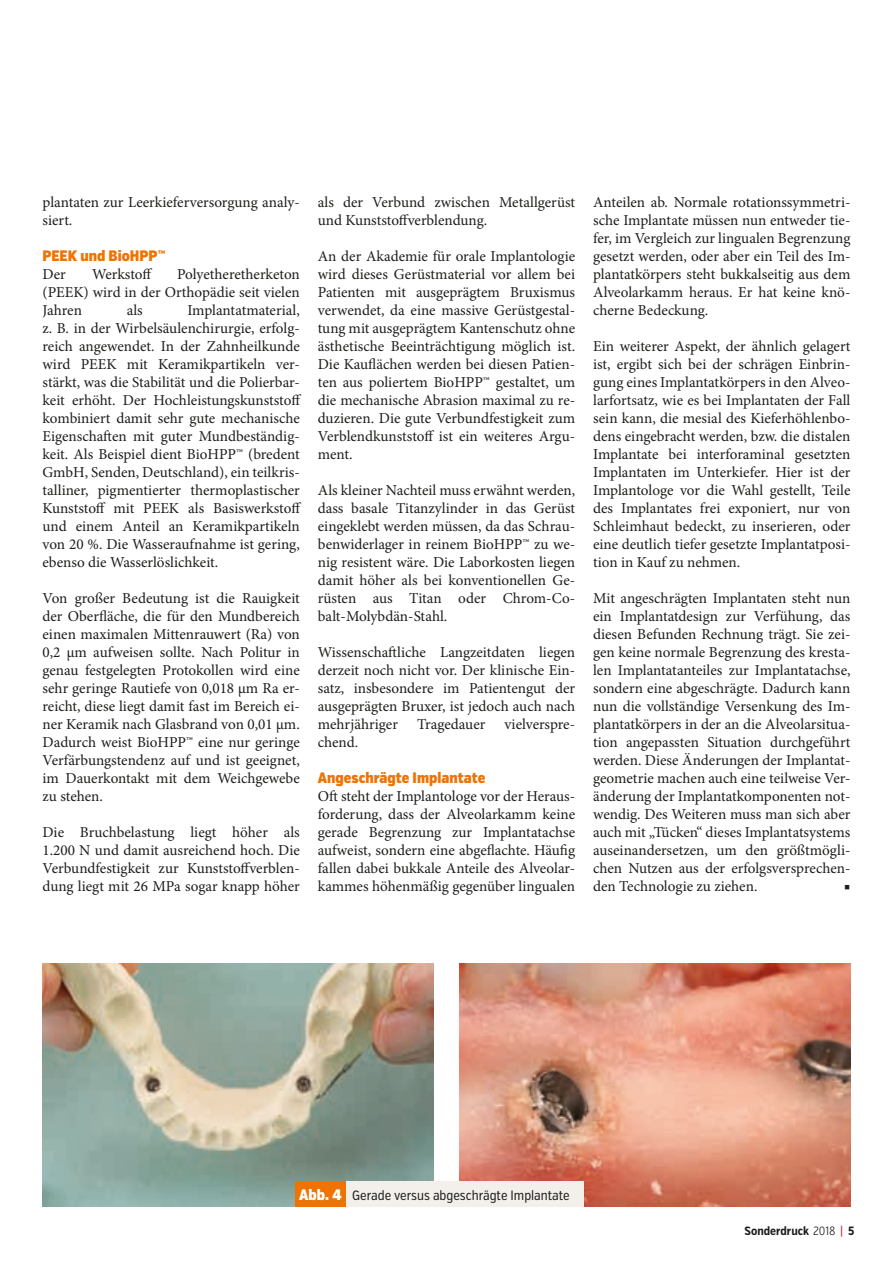
<style>
.page{position:relative;width:893px;height:1263px;background:#fff}
.page>*{position:absolute;margin:0;border:0;box-sizing:border-box;transform-origin:0 0}
.t1{font:15.15px/18px "Minion Pro";color:#1d1d1b;text-align:justify}
.t2{font:900 15.15px "Verb Ex Cond";color:#ee7303}
.t3{font:13.5px "Verb Ex Cond";color:#1d1d1b}
.t4{font:700 12px "Verb Ex Cond";color:#1d1d1b}
.s1{font-weight:900;font-size:15.15px;color:#fff}
.s2{font-weight:300}
.s3{font-family:"Lucida Grande";font-weight:400;color:#e30614}
</style>
<div class="page">
<img style="left:459px;top:963px;width:391px;height:244px">
<img style="left:43px;top:963px;width:391px;height:244px">
<div style="left:346px;top:1181px;width:238px;height:26px;background:#f3efea"></div>
<div style="left:295px;top:1181px;width:51px;height:26px;background:#ee7303"></div>
<p class="t1" style="left:43px;top:194px;width:259px">plantaten zur Leerkieferversorgung analy&shy;siert.</p>
<p class="t2" style="left:43px;top:247px;width:125px">PEEK und BioHPP™</p>
<p class="t1" style="left:43px;top:266px;width:25px">Der</p>
<p class="t1" style="left:92px;top:266px;width:62px">Werkstoff</p>
<p class="t1" style="left:43px;top:266px;width:259px;text-indent:135px">Polyetheretherketon (PEEK) wird in der Orthopädie seit vielen Jahren</p>
<p class="t1" style="left:43px;top:302px;width:260px;text-indent:145px">Implantatmaterial, z. B. in der Wirbelsäulenchirurgie, erfolg&shy;reich angewendet. In der Zahnheilkunde wird PEEK mit Keramikpartikeln ver&shy;stärkt, was die Stabilität und die Polierbar&shy;keit erhöht. Der Hochleistungskunststoff kombiniert damit sehr gute mechanische Eigenschaften mit guter Mundbeständig&shy;keit. Als Beispiel dient BioHPP™ (bredent GmbH, Senden, Deutschland), ein teilkris&shy;talliner, pigmentierter thermoplastischer Kunststoff mit PEEK als Basiswerkstoff und einem Anteil an Keramikpartikeln von 20 %. Die Wasseraufnahme ist gering, ebenso die Wasserlöslichkeit.</p>
<p class="t1" style="left:43px;top:590px;width:259px">Von großer Bedeutung ist die Rauigkeit der Oberfläche, die für den Mundbereich einen maximalen Mittenrauwert (Ra) von 0,2 µm aufweisen sollte. Nach Politur in genau festgelegten Protokollen wird eine sehr geringe Rautiefe von 0,018 μm Ra er&shy;reicht, diese liegt damit fast im Bereich ei&shy;ner Keramik nach Glasbrand von 0,01 μm.<br>Dadurch weist BioHPP™ eine nur geringe Verfärbungstendenz auf und ist geeignet, im Dauerkontakt mit dem Weichgewebe zu stehen.</p>
<p class="t1" style="left:43px;top:824px;width:259px">Die Bruchbelastung liegt höher als 1.200 N und damit ausreichend hoch. Die Verbundfestigkeit zur Kunststoffverblen&shy;dung liegt mit 26 MPa sogar knapp höher</p>
<p class="t1" style="left:127px;top:302px;width:18px">als</p>
<p class="t1" style="left:318px;top:194px;width:259px">als der Verbund zwischen Metallgerüst und Kunststoffverblendung.</p>
<p class="t1" style="left:318px;top:248px;width:259px">An der Akademie für orale Implantologie wird dieses Gerüstmaterial vor allem bei Patienten mit ausgeprägtem Bruxismus verwendet, da eine massive Gerüstgestal&shy;tung mit ausgeprägtem Kantenschutz ohne ästhetische Beeinträchtigung möglich ist.<br>Die Kauflächen werden bei diesen Patien&shy;ten aus poliertem BioHPP™ gestaltet, um die mechanische Abrasion maximal zu re&shy;duzieren. Die gute Verbundfestigkeit zum Verblendkunststoff ist ein weiteres Argu&shy;ment.</p>
<p class="t1" style="left:318px;top:482px;width:259px">Als kleiner Nachteil muss erwähnt werden, dass basale Titanzylinder in das Gerüst eingeklebt werden müssen, da das Schrau&shy;benwiderlager in reinem BioHPP™ zu we&shy;nig resistent wäre. Die Laborkosten liegen damit höher als bei konventionellen Ge&shy;rüsten aus Titan oder Chrom-Co&shy;balt-Molybdän-Stahl.</p>
<p class="t1" style="left:318px;top:644px;width:259px">Wissenschaftliche Langzeitdaten liegen derzeit noch nicht vor. Der klinische Ein&shy;satz, insbesondere im Patientengut der ausgeprägten Bruxer, ist jedoch auch nach mehrjähriger</p>
<p class="t1" style="left:417px;top:716px;width:70px">Tragedauer</p>
<p class="t1" style="left:505px;top:716px;width:72px">vielverspre-</p>
<p class="t1" style="left:318px;top:734px;width:42px">chend.</p>
<p class="t2" style="left:318px;top:769px;width:169px">Angeschrägte Implantate</p>
<p class="t1" style="left:318px;top:788px;width:259px">Oft steht der Implantologe vor der Heraus&shy;forderung, dass der Alveolarkamm keine gerade Begrenzung zur Implantatachse aufweist, sondern eine abgeflachte. Häufig fallen dabei bukkale Anteile des Alveolar&shy;kammes höhenmäßig gegenüber lingualen</p>
<p class="t1" style="left:593px;top:194px;width:259px">Anteilen ab. Normale rotationssymmetri&shy;sche Implantate müssen nun entweder tie&shy;fer, im Vergleich zur lingualen Begrenzung gesetzt werden, oder aber ein Teil des Im&shy;plantatkörpers steht bukkalseitig aus dem Alveolarkamm heraus. Er hat keine knö&shy;cherne Bedeckung.</p>
<p class="t1" style="left:593px;top:338px;width:259px">Ein weiterer Aspekt, der ähnlich gelagert ist, ergibt sich bei der schrägen Einbrin&shy;gung eines Implantatkörpers in den Alveo&shy;larfortsatz, wie es bei Implantaten der Fall sein kann, die mesial des Kieferhöhlenbo&shy;dens eingebracht werden, bzw. die distalen Implantate bei interforaminal gesetzten Implantaten im Unterkiefer. Hier ist der Implantologe vor die Wahl gestellt, Teile des Implantates frei exponiert, nur von Schleimhaut bedeckt, zu inserieren, oder eine deutlich tiefer gesetzte Implantatposi&shy;tion in Kauf zu nehmen.</p>
<p class="t1" style="left:593px;top:590px;width:259px">Mit angeschrägten Implantaten steht nun ein Implantatdesign zur Verfühung, das diesen Befunden Rechnung trägt. Sie zei&shy;gen keine normale Begrenzung des kresta&shy;len Implantatanteiles zur Implantatachse, sondern eine abgeschrägte. Dadurch kann nun die vollständige Versenkung des Im&shy;plantatkörpers in der an die Alveolarsitua&shy;tion angepassten Situation durchgeführt werden. Diese Änderungen der Implantat&shy;geometrie machen auch eine teilweise Ver&shy;änderung der Implantatkomponenten not&shy;wendig. Des Weiteren muss man sich aber auch mit „Tücken“ dieses Implantatsystems auseinandersetzen, um den größtmögli&shy;chen Nutzen aus der erfolgsversprechen&shy;den Technologie zu ziehen.</p>
<p class="t1" style="left:844px;top:878px;width:8px">■</p>
<p class="t3" style="left:299px;top:1187px;width:272px"><span class="s1">Abb. 4</span> Gerade versus abgeschrägte Implantate</p>
<p class="t4" style="left:745px;top:1223px;width:111px">Sonderdruck <span class="s2">2018</span> <span class="s3">|</span> 5</p>
</div>
